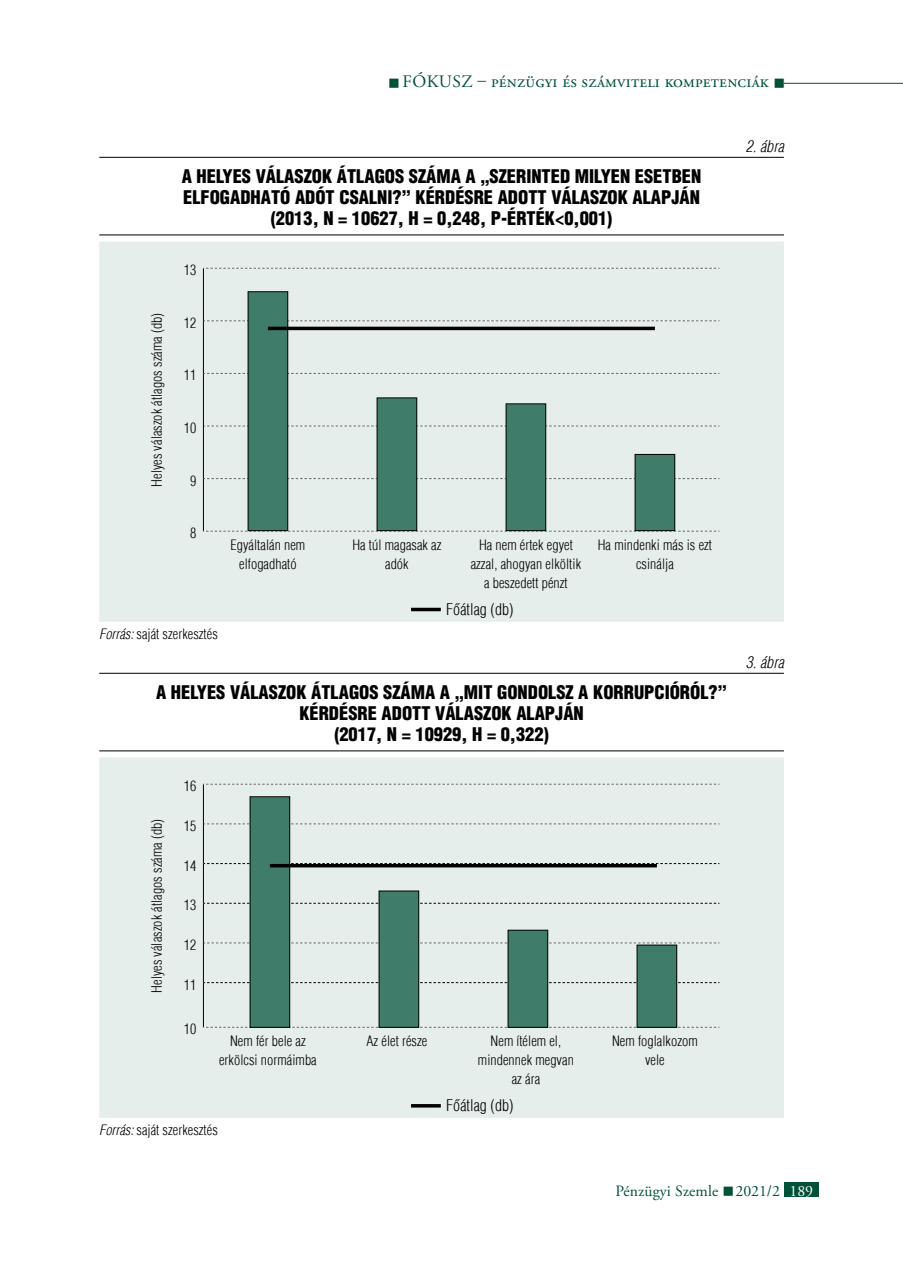
<style>
.page{position:relative;width:903px;height:1275px;background:#fff}
.page>*{position:absolute;margin:0;border:0;box-sizing:border-box;transform-origin:0 0}
.t1{font:900 condensed 18.38px/21px "H Helvetica";color:#000;text-align:center}
.t2{font:17.5px "Adobe Garamond Pro";letter-spacing:.01em;color:#005138}
.t3{font:15.75px "Adobe Garamond Pro";color:#005138}
.t4{font:300 condensed 15.75px "H Helvetica";letter-spacing:.005em;color:#000}
.t5{font:italic 300 condensed 15.75px "H Helvetica";letter-spacing:.005em;color:#000}
.t6{font:300 condensed 14px/19.2px "H Helvetica";letter-spacing:.005em;color:#000;text-align:center}
.s1{font-style:italic}
.s2{color:#fff}
</style>
<div class="page">
<hr style="left:784px;top:83px;width:119px;height:1px;background:#005138">
<div style="left:784px;top:1182px;width:35px;height:15px;background:#005138"></div>
<hr style="left:99px;top:157px;width:685px;height:1px;background:#000">
<hr style="left:99px;top:234px;width:685px;height:1px;background:#000">
<div style="left:99px;top:241px;width:685px;height:381px;background:#e6eeeb"></div>
<svg style="left:203px;top:268px;width:516px;height:1px"></svg>
<svg style="left:203px;top:531px;width:516px;height:1px"></svg>
<svg style="left:204px;top:320px;width:515px;height:1px"></svg>
<svg style="left:204px;top:373px;width:515px;height:1px"></svg>
<svg style="left:204px;top:426px;width:515px;height:1px"></svg>
<svg style="left:204px;top:478px;width:515px;height:1px"></svg>
<hr style="left:203px;top:269px;width:1px;height:52px;background:#000">
<hr style="left:203px;top:321px;width:1px;height:52px;background:#000">
<hr style="left:203px;top:373px;width:1px;height:53px;background:#000">
<hr style="left:203px;top:426px;width:1px;height:53px;background:#000">
<hr style="left:203px;top:479px;width:1px;height:52px;background:#000">
<hr style="left:411px;top:608px;width:30px;height:3px;background:#000">
<div style="left:248px;top:292px;width:40px;height:239px;background:#407c6a"></div>
<div style="left:248px;top:291px;width:40px;height:240px;border:1px solid #000"></div>
<div style="left:377px;top:398px;width:40px;height:133px;background:#407c6a"></div>
<div style="left:377px;top:397px;width:40px;height:134px;border:1px solid #000"></div>
<div style="left:506px;top:404px;width:40px;height:127px;background:#407c6a"></div>
<div style="left:506px;top:403px;width:40px;height:128px;border:1px solid #000"></div>
<div style="left:635px;top:454px;width:40px;height:77px;background:#407c6a"></div>
<div style="left:635px;top:454px;width:40px;height:77px;border:1px solid #000"></div>
<hr style="left:268px;top:327px;width:387px;height:3px;background:#000">
<hr style="left:99px;top:673px;width:685px;height:1px;background:#000">
<hr style="left:99px;top:750px;width:685px;height:1px;background:#000">
<div style="left:99px;top:757px;width:685px;height:361px;background:#e6eeeb"></div>
<svg style="left:203px;top:784px;width:516px;height:1px"></svg>
<svg style="left:203px;top:1027px;width:516px;height:1px"></svg>
<svg style="left:204px;top:863px;width:515px;height:1px"></svg>
<svg style="left:204px;top:903px;width:515px;height:1px"></svg>
<svg style="left:204px;top:982px;width:515px;height:1px"></svg>
<hr style="left:203px;top:785px;width:1px;height:39px;background:#000">
<hr style="left:203px;top:824px;width:1px;height:39px;background:#000">
<hr style="left:203px;top:863px;width:1px;height:40px;background:#000">
<hr style="left:203px;top:903px;width:1px;height:40px;background:#000">
<hr style="left:203px;top:943px;width:1px;height:40px;background:#000">
<hr style="left:203px;top:983px;width:1px;height:44px;background:#000">
<svg style="left:204px;top:942px;width:515px;height:1px"></svg>
<svg style="left:204px;top:823px;width:515px;height:1px"></svg>
<hr style="left:411px;top:1104px;width:30px;height:3px;background:#000">
<div style="left:250px;top:797px;width:40px;height:230px;background:#407c6a"></div>
<div style="left:250px;top:796px;width:40px;height:232px;border:1px solid #000"></div>
<div style="left:379px;top:891px;width:40px;height:136px;background:#407c6a"></div>
<div style="left:379px;top:890px;width:40px;height:138px;border:1px solid #000"></div>
<div style="left:508px;top:930px;width:40px;height:97px;background:#407c6a"></div>
<div style="left:508px;top:930px;width:40px;height:98px;border:1px solid #000"></div>
<div style="left:637px;top:945px;width:40px;height:82px;background:#407c6a"></div>
<div style="left:637px;top:945px;width:40px;height:83px;border:1px solid #000"></div>
<hr style="left:270px;top:864px;width:387px;height:3px;background:#000">
<p class="t2" style="left:388px;top:71px;width:399px">■ fókusz – pénzügyi és számviteli kompetenciák ■</p>
<h1 class="t1" style="left:182px;top:165px;width:521px">A HELYES VÁLASZOK ÁTLAGOS SZÁMA A „SZERINTED MILYEN ESETBEN<br>ELFOGADHATÓ ADÓT CSALNI?” KÉRDÉSRE ADOTT VÁLASZOK ALAPJÁN (2013, N = 10627, H = 0,248, P-ÉRTÉK&lt;0,001)</h1>
<p class="t6" style="left:147px;top:487px;width:176px;rotate:-90deg">Helyes válaszok átlagos száma (db)</p>
<p class="t6" style="left:184px;top:260px;width:14px">13</p>
<p class="t6" style="left:184px;top:313px;width:14px">12</p>
<p class="t6" style="left:184px;top:366px;width:14px">11</p>
<p class="t6" style="left:184px;top:418px;width:14px">10</p>
<p class="t6" style="left:190px;top:471px;width:8px">9</p>
<p class="t6" style="left:190px;top:523px;width:8px">8</p>
<p class="t6" style="left:99px;top:624px;width:120px"><span class="s1">Forrás:</span> saját szerkesztés</p>
<p class="t6" style="left:230px;top:535px;width:76px">Egyáltalán nem elfogadható</p>
<p class="t6" style="left:352px;top:535px;width:90px">Ha túl magasak az adók</p>
<p class="t6" style="left:471px;top:535px;width:112px">Ha nem értek egyet azzal, ahogyan elköltik a beszedett pénzt</p>
<p class="t6" style="left:598px;top:535px;width:116px">Ha mindenki más is ezt csinálja</p>
<p class="t4" style="left:446px;top:600px;width:69px">Főátlag (db)</p>
<h1 class="t1" style="left:156px;top:681px;width:572px">A HELYES VÁLASZOK ÁTLAGOS SZÁMA A „MIT GONDOLSZ A KORRUPCIÓRÓL?”<br>KÉRDÉSRE ADOTT VÁLASZOK ALAPJÁN<br>(2017, N = 10929, H = 0,322)</h1>
<p class="t6" style="left:147px;top:993px;width:176px;rotate:-90deg">Helyes válaszok átlagos száma (db)</p>
<p class="t6" style="left:184px;top:776px;width:14px">16</p>
<p class="t6" style="left:184px;top:816px;width:14px">15</p>
<p class="t6" style="left:184px;top:856px;width:14px">14</p>
<p class="t6" style="left:184px;top:895px;width:14px">13</p>
<p class="t6" style="left:184px;top:935px;width:14px">12</p>
<p class="t6" style="left:184px;top:975px;width:14px">11</p>
<p class="t6" style="left:184px;top:1019px;width:14px">10</p>
<p class="t6" style="left:219px;top:1031px;width:99px">Nem fér bele az erkölcsi normáimba</p>
<p class="t6" style="left:367px;top:1031px;width:62px">Az élet része</p>
<p class="t6" style="left:478px;top:1031px;width:97px">Nem ítélem el, mindennek megvan az ára</p>
<p class="t6" style="left:612px;top:1031px;width:87px">Nem foglalkozom vele</p>
<p class="t4" style="left:446px;top:1096px;width:69px">Főátlag (db)</p>
<p class="t6" style="left:99px;top:1120px;width:120px"><span class="s1">Forrás:</span> saját szerkesztés</p>
<p class="t5" style="left:746px;top:137px;width:40px">2. ábra</p>
<p class="t5" style="left:746px;top:653px;width:40px">3. ábra</p>
<p class="t3" style="left:615px;top:1181px;width:199px">Pénzügyi Szemle ■ 2021/2 <span class="s2">189</span></p>
</div>
